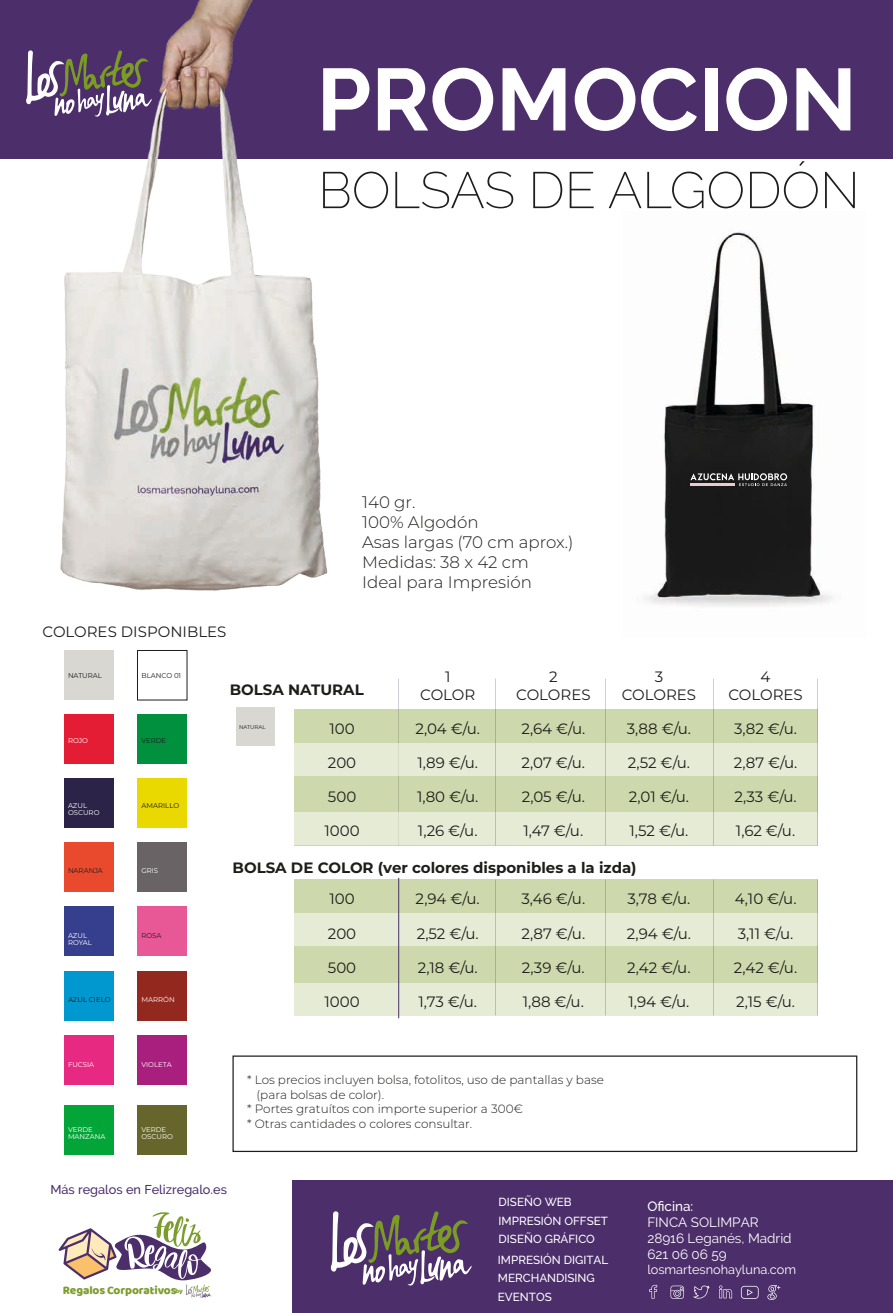
<style>
.page{position:relative;width:893px;height:1313px;background:#fff}
.page>*{position:absolute;margin:0;border:0;box-sizing:border-box;transform-origin:0 0}
.t1{font:700 87.75px "Raleway";color:#fff}
.t2{font:200 51.15px "Raleway";color:#1d1d1b}
.t3{font:300 16.65px/20px "Montserrat";color:#1d1d1b}
.t4{font:15px/18px "Montserrat";color:#1d1d1b;text-align:center}
.t5{font:700 15px "Montserrat";color:#1d1d1b}
.t6{font:13.5px/16.2px "Raleway";color:#fff}
.t7{font:500 13.5px "Raleway";color:#fff}
.t8{font:500 12.75px "Raleway";color:#4b2e6a}
.t9{font:12.75px "Raleway";color:#fff}
.t10{font:300 12px "Montserrat";color:#1d1d1b}
.t11{font:11.85px "Baloo";letter-spacing:-.01em;color:#7c9d2e}
.t12{font:500 11.7px/20.1px "Raleway";color:#fff}
.t13{font:6.9px/6.9px "Montserrat";color:#fff}
.t14{font:6.9px "Montserrat";color:#1d1d1b}
.t15{font:5.4px "Montserrat";color:#1d1d1b}
.s1{font-size:6.6px}
</style>
<div class="page">
<div style="left:0;top:0;width:893px;height:159px;background:#4b2e6a"></div>
<img style="left:60px;top:0;width:339px;height:680px">
<img style="left:644px;top:231px;width:189px;height:376px">
<svg style="left:690px;top:473px;width:97px;height:13px"></svg>
<hr style="left:690px;top:483px;width:45px;height:1px;background:#eecbca">
<hr style="left:690px;top:485px;width:45px;height:1px;background:#eecbca">
<hr style="left:690px;top:486px;width:45px;height:1px;background:#eecbca">
<div style="left:232px;top:1055px;width:625px;height:97px;border:1px solid #1d1d1b"></div>
<div style="left:294px;top:709px;width:523px;height:136px;background:#cdd9ac"></div>
<div style="left:294px;top:743px;width:523px;height:33px;background:#e5ebd5"></div>
<div style="left:294px;top:812px;width:523px;height:33px;background:#e5ebd5"></div>
<div style="left:294px;top:880px;width:523px;height:136px;background:#cdd9ac"></div>
<div style="left:294px;top:914px;width:523px;height:32px;background:#e5ebd5"></div>
<div style="left:294px;top:983px;width:523px;height:32px;background:#e5ebd5"></div>
<div style="left:293px;top:1180px;width:600px;height:133px;background:#4b2e6a"></div>
<svg style="left:649px;top:1285px;width:8px;height:13px"></svg>
<svg style="left:670px;top:1285px;width:14px;height:14px"></svg>
<svg style="left:767px;top:1285px;width:13px;height:15px"></svg>
<svg style="left:719px;top:1285px;width:13px;height:13px"></svg>
<svg style="left:693px;top:1285px;width:16px;height:13px"></svg>
<svg style="left:741px;top:1286px;width:18px;height:13px"></svg>
<svg style="left:331px;top:1211px;width:141px;height:75px"></svg>
<svg style="left:26px;top:50px;width:126px;height:71px"></svg>
<svg style="left:59px;top:1212px;width:152px;height:86px"></svg>
<div style="left:64px;top:650px;width:50px;height:50px;background:#d9d7d2"></div>
<div style="left:137px;top:650px;width:50px;height:50px;background:#fff;border:1px solid #1d1d1b"></div>
<div style="left:64px;top:714px;width:50px;height:50px;background:#e51d34"></div>
<div style="left:137px;top:714px;width:50px;height:50px;background:#00903e"></div>
<div style="left:64px;top:778px;width:50px;height:50px;background:#2b2348"></div>
<div style="left:137px;top:778px;width:50px;height:50px;background:#e9d900"></div>
<div style="left:64px;top:843px;width:50px;height:49px;background:#e94a2e"></div>
<div style="left:137px;top:843px;width:50px;height:49px;background:#696365"></div>
<div style="left:64px;top:907px;width:50px;height:49px;background:#363f8d"></div>
<div style="left:137px;top:907px;width:50px;height:49px;background:#e95896"></div>
<div style="left:64px;top:971px;width:50px;height:49px;background:#0098cf"></div>
<div style="left:137px;top:971px;width:50px;height:49px;background:#93281e"></div>
<div style="left:64px;top:1035px;width:50px;height:49px;background:#e72981"></div>
<div style="left:137px;top:1035px;width:50px;height:49px;background:#a91f7e"></div>
<div style="left:64px;top:1106px;width:50px;height:49px;background:#04a538"></div>
<div style="left:137px;top:1106px;width:50px;height:49px;background:#66652b"></div>
<div style="left:236px;top:707px;width:39px;height:39px;background:#d9d7d2"></div>
<h1 class="t1" style="left:317px;top:49px;width:542px">PROMOCION</h1>
<h2 class="t2" style="left:318px;top:160px;width:543px">BOLSAS DE ALGODÓN</h2>
<p class="t3" style="left:362px;top:492px;width:213px">140 gr.<br>100% Algodón<br>Asas largas (70 cm aprox.)<br>Medidas: 38 x 42 cm<br>Ideal para Impresión</p>
<p class="t4" style="left:42px;top:622px;width:186px">COLORES DISPONIBLES</p>
<p class="t14" style="left:68px;top:671px;width:35px">NATURAL</p>
<p class="t14" style="left:141px;top:671px;width:41px">BLANCO 01</p>
<p class="t4" style="left:420px;top:667px;width:57px">1<br>COLOR</p>
<p class="t4" style="left:516px;top:667px;width:76px">2<br>COLORES</p>
<p class="t4" style="left:622px;top:667px;width:76px">3<br>COLORES</p>
<p class="t4" style="left:728px;top:667px;width:76px">4<br>COLORES</p>
<p class="t4" style="left:415px;top:719px;width:66px">2,04 €/u.</p>
<p class="t4" style="left:521px;top:719px;width:65px">2,64 €/u.</p>
<p class="t4" style="left:627px;top:719px;width:66px">3,88 €/u.</p>
<p class="t4" style="left:734px;top:719px;width:65px">3,82 €/u.</p>
<p class="t4" style="left:417px;top:753px;width:62px">1,89 €/u.</p>
<p class="t4" style="left:522px;top:753px;width:65px">2,07 €/u.</p>
<p class="t4" style="left:628px;top:753px;width:64px">2,52 €/u.</p>
<p class="t4" style="left:734px;top:753px;width:65px">2,87 €/u.</p>
<p class="t4" style="left:417px;top:787px;width:63px">1,80 €/u.</p>
<p class="t4" style="left:522px;top:787px;width:65px">2,05 €/u.</p>
<p class="t4" style="left:629px;top:787px;width:62px">2,01 €/u.</p>
<p class="t4" style="left:735px;top:787px;width:64px">2,33 €/u.</p>
<p class="t4" style="left:418px;top:821px;width:61px">1,26 €/u.</p>
<p class="t4" style="left:524px;top:821px;width:61px">1,47 €/u.</p>
<p class="t4" style="left:629px;top:821px;width:60px">1,52 €/u.</p>
<p class="t4" style="left:736px;top:821px;width:61px">1,62 €/u.</p>
<p class="t5" style="left:233px;top:856px;width:406px">BOLSA DE COLOR (ver colores disponibles a la izda)</p>
<p class="t4" style="left:416px;top:889px;width:66px">2,94 €/u.</p>
<p class="t4" style="left:627px;top:889px;width:64px">3,78 €/u.</p>
<p class="t4" style="left:735px;top:889px;width:63px">4,10 €/u.</p>
<p class="t4" style="left:417px;top:924px;width:64px">2,52 €/u.</p>
<p class="t4" style="left:627px;top:924px;width:66px">2,94 €/u.</p>
<p class="t4" style="left:738px;top:924px;width:57px">3,11 €/u.</p>
<p class="t4" style="left:418px;top:958px;width:61px">2,18 €/u.</p>
<p class="t4" style="left:627px;top:958px;width:65px">2,42 €/u.</p>
<p class="t4" style="left:734px;top:958px;width:65px">2,42 €/u.</p>
<p class="t4" style="left:418px;top:992px;width:60px">1,73 €/u.</p>
<p class="t5" style="left:230px;top:679px;width:136px">BOLSA NATURAL</p>
<p class="t15" style="left:239px;top:723px;width:28px">NATURAL</p>
<p class="t4" style="left:329px;top:719px;width:27px">100</p>
<p class="t4" style="left:328px;top:753px;width:30px">200</p>
<p class="t4" style="left:328px;top:787px;width:30px">500</p>
<p class="t4" style="left:324px;top:821px;width:37px">1000</p>
<p class="t13" style="left:68px;top:737px;width:22px">ROJO</p>
<p class="t14" style="left:141px;top:736px;width:26px">VERDE</p>
<p class="t13" style="left:68px;top:801px;width:21px">AZUL</p>
<p class="t14" style="left:141px;top:800px;width:39px">AMARILLO</p>
<p class="t13" style="left:68px;top:808px;width:33px">OSCURO</p>
<p class="t14" style="left:68px;top:865px;width:36px">NARANJA</p>
<p class="t13" style="left:141px;top:866px;width:18px">GRIS</p>
<p class="t4" style="left:521px;top:889px;width:65px">3,46 €/u.</p>
<p class="t4" style="left:521px;top:924px;width:65px">2,87 €/u.</p>
<p class="t4" style="left:522px;top:958px;width:64px">2,39 €/u.</p>
<p class="t4" style="left:523px;top:992px;width:63px">1,88 €/u.</p>
<p class="t4" style="left:628px;top:992px;width:62px">1,94 €/u.</p>
<p class="t4" style="left:736px;top:992px;width:60px">2,15 €/u.</p>
<p class="t4" style="left:329px;top:889px;width:27px">100</p>
<p class="t4" style="left:328px;top:924px;width:30px">200</p>
<p class="t4" style="left:328px;top:958px;width:30px">500</p>
<p class="t4" style="left:324px;top:992px;width:37px">1000</p>
<p class="t13" style="left:68px;top:931px;width:21px">AZUL</p>
<p class="t14" style="left:141px;top:930px;width:22px">ROSA</p>
<p class="t13" style="left:68px;top:938px;width:25px">ROYAL</p>
<p class="t14" style="left:68px;top:995px;width:44px">AZUL CIELO</p>
<p class="t13" style="left:141px;top:996px;width:35px">MARRÓN</p>
<p class="t13" style="left:68px;top:1061px;width:28px">FUCSIA</p>
<p class="t13" style="left:141px;top:1061px;width:32px">VIOLETA</p>
<p class="t13" style="left:68px;top:1126px;width:39px">VERDE<br>MANZANA</p>
<p class="t13" style="left:141px;top:1126px;width:33px">VERDE<br>OSCURO</p>
<p class="t8" style="left:50px;top:1181px;width:178px">Más regalos en Felizregalo.es</p>
<p class="t11" style="left:63px;top:1282px;width:121px">Regalos Corporativos<span class="s1">by</span></p>
<p class="t10" style="left:247px;top:1072px;width:358px">* Los precios incluyen bolsa, fotolitos, uso de pantallas y base</p>
<p class="t10" style="left:256px;top:1086px;width:129px">(para bolsas de color).</p>
<p class="t10" style="left:247px;top:1101px;width:277px">* Portes gratuítos con importe superior a 300€</p>
<p class="t10" style="left:247px;top:1115px;width:227px">* Otras cantidades o colores consultar.</p>
<p class="t12" style="left:499px;top:1192px;width:75px">DISEÑO WEB</p>
<p class="t12" style="left:498px;top:1229px;width:112px">DISEÑO GRÁFICO<br>IMPRESIÓN DIGITAL</p>
<p class="t12" style="left:499px;top:1210px;width:111px">IMPRESIÓN OFFSET</p>
<p class="t12" style="left:498px;top:1269px;width:98px;line-height:18.8px">MERCHANDISING<br>EVENTOS</p>
<p class="t7" style="left:647px;top:1198px;width:47px">Oficina:</p>
<p class="t6" style="left:647px;top:1214px;width:146px">FINCA SOLIMPAR<br>28916 Leganés, Madrid<br>621 06 06 59</p>
<p class="t9" style="left:647px;top:1262px;width:150px">losmartesnohayluna.com</p>
</div>
